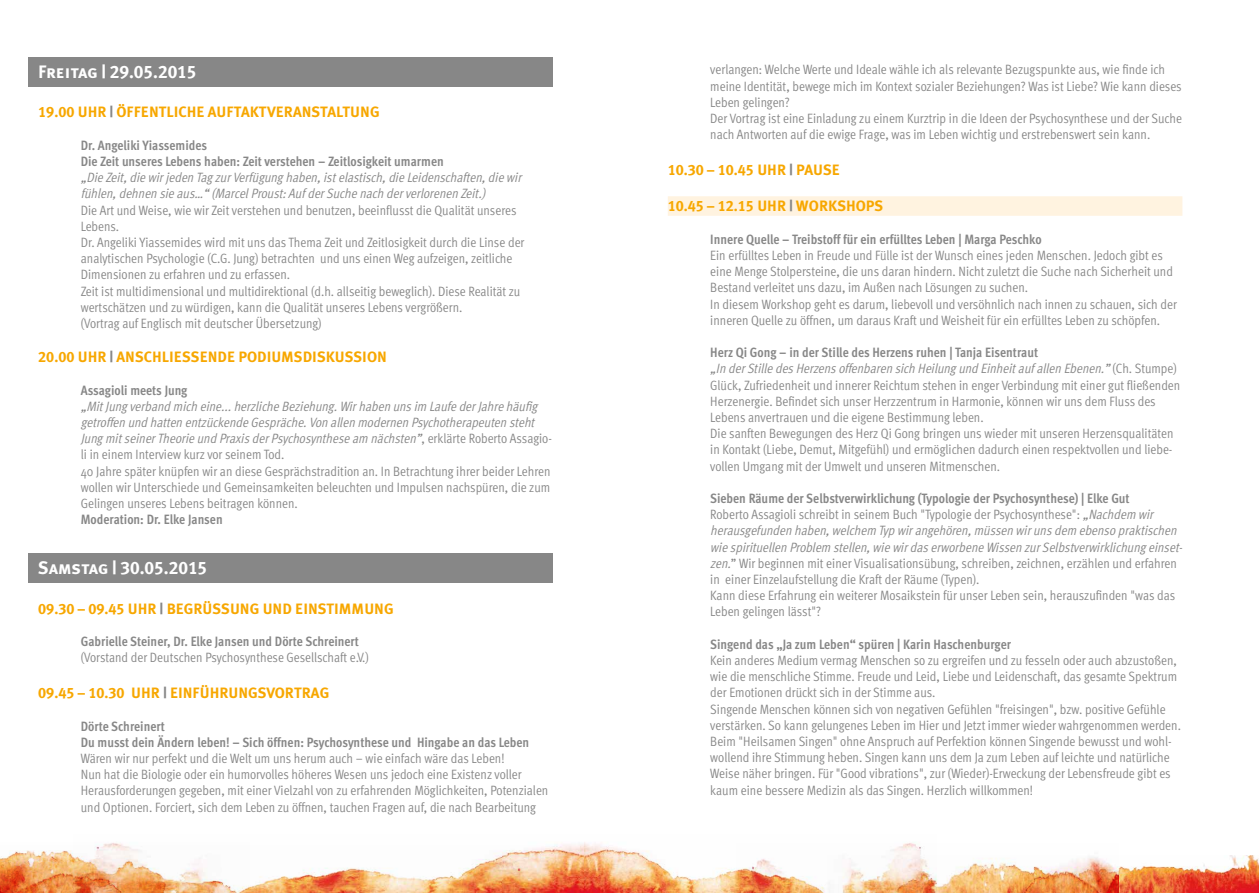
<style>
.page{position:relative;width:1259px;height:893px;background:#fff}
.page>*{position:absolute;margin:0;border:0;box-sizing:border-box;transform-origin:0 0}
.t1{font:18px "Meta Plus Bold Caps";color:#fff}
.t2{font:15px "Meta Plus Bold Caps";color:#f7a700}
.t3{font:13.5px/16.2px "Meta Cond Normal";color:#878787}
.t4{font:700 13.5px/16.2px "Meta Cond";color:#878787}
.t5{font:italic 13.5px/16.2px "Meta Cond Normal";color:#878787}
.s1{color:#878787}
.s2{font-style:italic}
</style>
<div class="page">
<img style="left:543px;top:842px;width:42px;height:51px">
<img style="left:0;top:845px;width:543px;height:48px">
<img style="left:585px;top:843px;width:151px;height:50px">
<img style="left:1118px;top:856px;width:141px;height:37px">
<img style="left:736px;top:843px;width:382px;height:50px">
<div style="left:28px;top:57px;width:525px;height:30px;background:#878787"></div>
<div style="left:28px;top:553px;width:525px;height:30px;background:#878787"></div>
<div style="left:668px;top:196px;width:514px;height:20px;background:#fff3e0"></div>
<h1 class="t1" style="left:38px;top:61px;width:160px">Freitag | 29.05.2015</h1>
<p class="t2" style="left:38px;top:104px;width:343px">19.00 UHR <span class="s1">|</span> ÖFFENTLICHE AUFTAKTVERANSTALTUNG</p>
<p class="t4" style="left:81px;top:137px;width:364px">Dr. Angeliki Yiassemides<br>Die Zeit unseres Lebens haben: Zeit verstehen – Zeitlosigkeit umarmen</p>
<p class="t5" style="left:81px;top:169px;width:445px">„DieZeit,diewirjeden TagzurVerfügunghaben,istelastisch,dieLeidenschaften,diewir fühlen,dehnen sieaus…“(MarcelProust:Auf derSuchenach derverlorenen Zeit.)</p>
<p class="t3" style="left:81px;top:202px;width:445px">Die Art und Weise, wie wir Zeit verstehen und benutzen, beeinflusst die Qualität unseres Lebens.<br>Dr. Angeliki Yiassemides wird mit uns das Thema Zeit und Zeitlosigkeit durch die Linse der analytischen Psychologie (C.G. Jung) betrachten und uns einen Weg aufzeigen, zeitliche Dimensionen zu erfahren und zu erfassen.<br>Zeit ist multidimensional und multidirektional (d.h. allseitig beweglich). Diese Realität zu wertschätzen und zu würdigen, kann die Qualität unseres Lebens vergrößern.<br>(Vortrag auf Englisch mit deutscher Übersetzung)</p>
<p class="t2" style="left:38px;top:348px;width:350px">20.00 UHR <span class="s1">|</span> ANSCHLIESSENDE PODIUMSDISKUSSION</p>
<p class="t4" style="left:81px;top:382px;width:108px">Assagioli meets Jung</p>
<p class="t3" style="left:81px;top:398px;width:473px"><span class="s2">„MitJungverband mich eine...herzlicheBeziehung.Wirhaben unsim LaufederJahrehäufig getroffen und hatten entzückendeGespräche.Von allen modernen Psychotherapeuten steht JungmitseinerTheorieund PraxisderPsychosyntheseam nächsten”</span>, e r k l ä r t e R o b e r t o A s s a g i o - li in einem Interview kurz vor seinem Tod.<br>40 Jahre später knüpfen wir an diese Gesprächstradition an. In Betrachtung ihrer beider Lehren wollen wir Unterschiede und Gemeinsamkeiten beleuchten und Impulsen nachspüren, die zum Gelingen unseres Lebens beitragen können.</p>
<p class="t4" style="left:81px;top:511px;width:143px">Moderation: Dr. Elke Jansen</p>
<h1 class="t1" style="left:38px;top:557px;width:170px">Samstag | 30.05.2015</h1>
<p class="t2" style="left:38px;top:600px;width:357px">09.30 – 09.45 UHR <span class="s1">|</span> BEGRÜSSUNG UND EINSTIMMUNG</p>
<p class="t4" style="left:81px;top:633px;width:280px">Gabrielle Steiner, Dr. Elke Jansen und Dörte Schreinert</p>
<p class="t3" style="left:81px;top:649px;width:289px">(Vorstand der Deutschen Psychosynthese Gesellschaft e.V.)</p>
<p class="t2" style="left:38px;top:684px;width:293px">09.45 – 10.30 UHR <span class="s1">|</span> EINFÜHRUNGSVORTRAG</p>
<p class="t4" style="left:81px;top:718px;width:450px">Dörte Schreinert<br>Du musst dein Ändern leben! – Sich öffnen: Psychosynthese und Hingabe an das Leben</p>
<p class="t3" style="left:81px;top:750px;width:469px">Wären wir nur perfekt und die Welt um uns herum auch – wie einfach wäre das Leben!<br>Nun hat die Biologie oder ein humorvolles höheres Wesen uns jedoch eine Existenz voller Herausforderungen gegeben, mit einer Vielzahl von zu erfahrenden Möglichkeiten, Potenzialen und Optionen. Forciert, sich dem Leben zu öffnen, tauchen Fragen auf, die nach Bearbeitung</p>
<p class="t3" style="left:710px;top:62px;width:473px">verlangen: Welche Werte und Ideale wähle ich als relevante Bezugspunkte aus, wie finde ich meine Identität, bewege mich im Kontext sozialer Beziehungen? Was ist Liebe? Wie kann dieses Leben gelingen?<br>Der Vortrag ist eine Einladung zu einem Kurztrip in die Ideen der Psychosynthese und der Suche nach Antworten auf die ewige Frage, was im Leben wichtig und erstrebenswert sein kann.</p>
<p class="t2" style="left:668px;top:161px;width:174px">10.30 – 10.45 UHR <span class="s1">|</span> PAUSE</p>
<p class="t2" style="left:668px;top:197px;width:217px">10.45 – 12.15 UHR <span class="s1">|</span> WORKSHOPS</p>
<p class="t4" style="left:710px;top:231px;width:333px">Innere Quelle – Treibstoff für ein erfülltes Leben | Marga Peschko</p>
<p class="t3" style="left:710px;top:247px;width:468px">Ein erfülltes Leben in Freude und Fülle ist der Wunsch eines jeden Menschen. Jedoch gibt es eine Menge Stolpersteine, die uns daran hindern. Nicht zuletzt die Suche nach Sicherheit und Bestand verleitet uns dazu, im Außen nach Lösungen zu suchen.<br>In diesem Workshop geht es darum, liebevoll und versöhnlich nach innen zu schauen, sich der inneren Quelle zu öffnen, um daraus Kraft und Weisheit für ein erfülltes Leben zu schöpfen.</p>
<p class="t4" style="left:710px;top:344px;width:329px">Herz Qi Gong – in der Stille des Herzens ruhen | Tanja Eisentraut</p>
<p class="t3" style="left:710px;top:360px;width:471px"><span class="s2">„In derStilledesHerzensoffenbaren sich Heilungund Einheitauf allen Ebenen.”</span>( C h . S t u m p e )<br>Glück, Zufriedenheit und innerer Reichtum stehen in enger Verbindung mit einer gut fließenden Herzenergie. Befindet sich unser Herzzentrum in Harmonie, können wir uns dem Fluss des Lebens anvertrauen und die eigene Bestimmung leben.<br>Die sanften Bewegungen des Herz Qi Gong bringen uns wieder mit unseren Herzensqualitäten in Kontakt (Liebe, Demut, Mitgefühl) und ermöglichen dadurch einen respektvollen und liebe&shy;vollen Umgang mit der Umwelt und unseren Mitmenschen.</p>
<p class="t4" style="left:710px;top:490px;width:421px">Sieben Räume der Selbstverwirklichung (Typologie der Psychosynthese) | Elke Gut</p>
<p class="t3" style="left:710px;top:506px;width:476px">Roberto Assagioli schreibt in seinem Buch "Typologie der Psychosynthese": <span class="s2">„Nachdem wir herausgefunden haben,welchem Typ wirangehören,müssen wirunsdem ebenso praktischen wiespirituellen Problem stellen,wiewirdaserworbeneWissen zurSelbstverwirklichungeinset&shy;zen.</span>” Wir beginnen mit einer Visualisationsübung, schreiben, zeichnen, erzählen und erfahren in einer Einzelaufstellung die Kraft der Räume (Typen).<br>Kann diese Erfahrung ein weiterer Mosaikstein für unser Leben sein, herauszufinden "was das Leben gelingen lässt"?</p>
<p class="t4" style="left:710px;top:636px;width:302px">Singend das „Ja zum Leben“ spüren | Karin Haschenburger</p>
<p class="t3" style="left:710px;top:652px;width:472px">Kein anderes Medium vermag Menschen so zu ergreifen und zu fesseln oder auch abzustoßen, wie die menschliche Stimme. Freude und Leid, Liebe und Leidenschaft, das gesamte Spektrum der Emotionen drückt sich in der Stimme aus.<br>Singende Menschen können sich von negativen Gefühlen "freisingen", bzw. positive Gefühle verstärken. So kann gelungenes Leben im Hier und Jetzt immer wieder wahrgenommen werden.<br>Beim "Heilsamen Singen" ohne Anspruch auf Perfektion können Singende bewusst und wohl&shy;wollend ihre Stimmung heben. Singen kann uns dem Ja zum Leben auf leichte und natürliche Weise näher bringen. Für "Good vibrations", zur (Wieder)-Erweckung der Lebensfreude gibt es kaum eine bessere Medizin als das Singen. Herzlich willkommen!</p>
</div>
